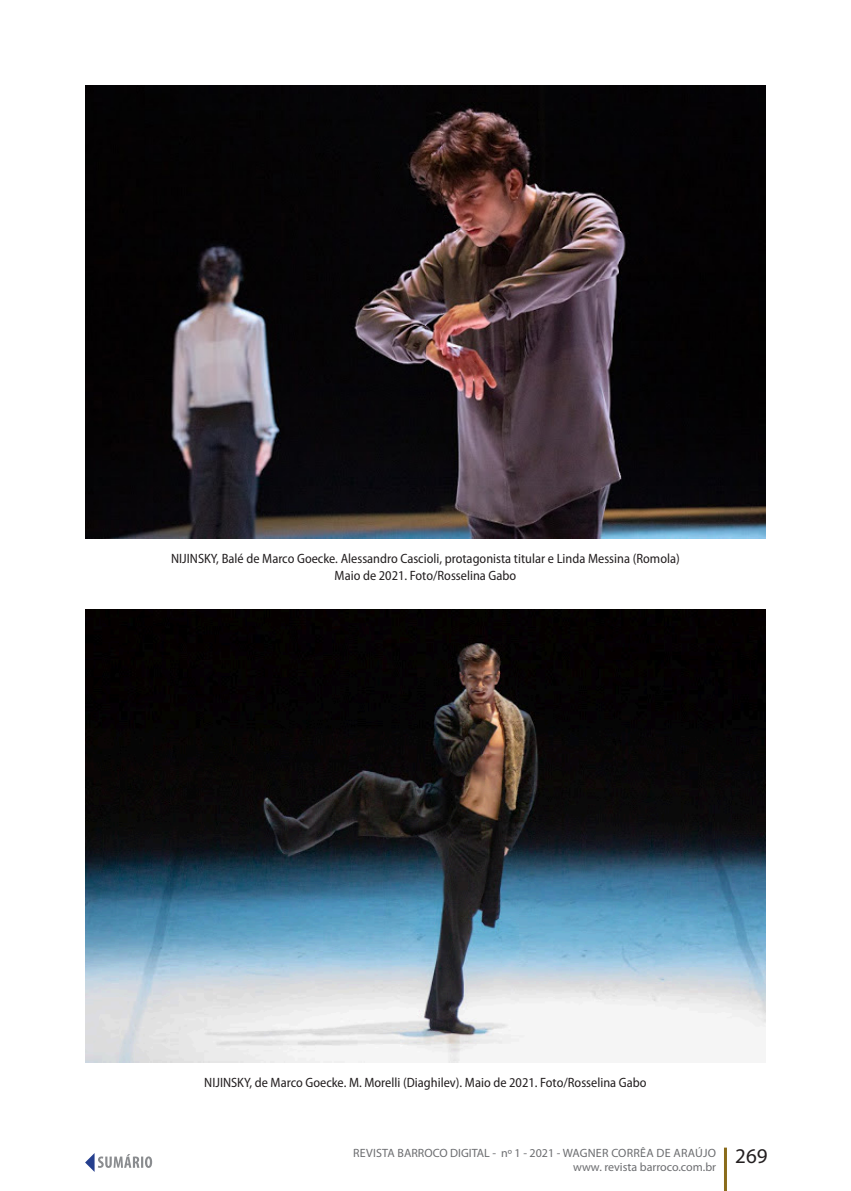
<style>
.page{position:relative;width:851px;height:1191px;background:#fff}
.page>*{position:absolute;margin:0;border:0;box-sizing:border-box;transform-origin:0 0}
.t1{font:21px "Myriad Pro";color:#231f20}
.legenda{font:semi-condensed 13.5px "Myriad Pro";color:#231f20}
.t2{font:12px/14.4px "Myriad Pro";color:#6c6d70;text-align:right}
</style>
<div class="page">
<hr style="left:723px;top:1147px;width:3px;height:44px;background:#8a6c1b">
<svg style="left:85px;top:1153px;width:67px;height:19px"></svg>
<img style="left:85px;top:85px;width:680px;height:454px">
<img style="left:85px;top:609px;width:680px;height:453px">
<p class="legenda" style="left:171px;top:551px;width:510px">NIJINSKY, Balé de Marco Goecke. Alessandro Cascioli, protagonista titular e Linda Messina (Romola)</p>
<p class="legenda" style="left:334px;top:567px;width:183px">Maio de 2021. Foto/Rosselina Gabo</p>
<p class="legenda" style="left:204px;top:1074px;width:444px">NIJINSKY, de Marco Goecke. M. Morelli (Diaghilev). Maio de 2021. Foto/Rosselina Gabo</p>
<p class="t2" style="left:353px;top:1145px;width:364px">REVISTA BARROCO DIGITAL - nº 1 - 2021 - WAGNER CORRÊA DE ARAÚJO www. revista barroco.com.br</p>
<h1 class="t1" style="left:735px;top:1143px;width:34px">269</h1>
</div>
